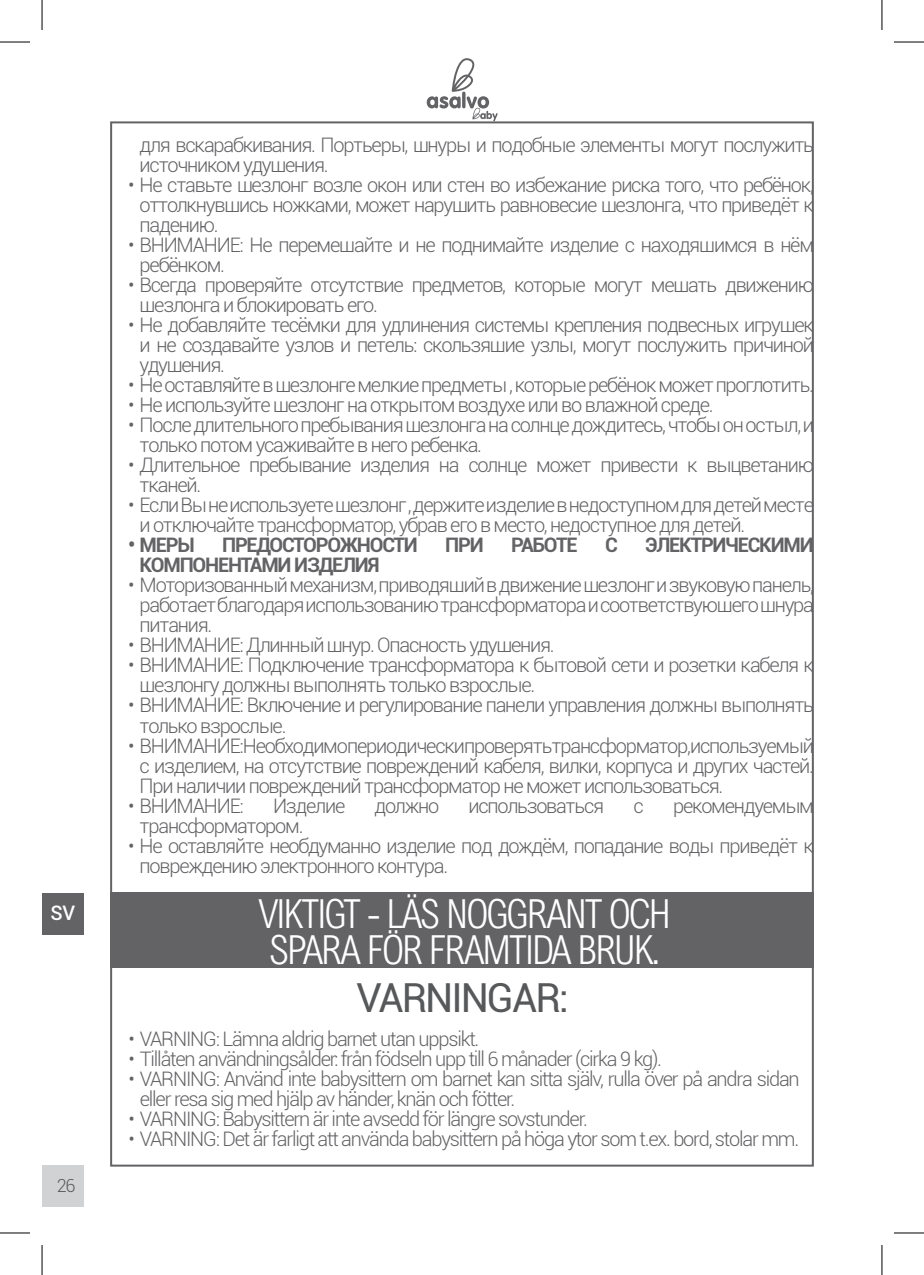
<style>
.page{position:relative;width:924px;height:1275px;background:#fff}
.page>*{position:absolute;margin:0;border:0;box-sizing:border-box;transform-origin:0 0}
.t1{font:300 40px/36px "Arial Nova Cond";letter-spacing:-.05em;color:#fff}
.t2{font:40px "Roboto";letter-spacing:-.05em;color:#57585a}
.t3{font:300 20px/20px "Roboto";letter-spacing:-.06em;color:#636366}
.t4{font:700 20px "Roboto";letter-spacing:-.06em;color:#636366}
.t5{font:500 20px "Roboto";color:#fff}
.t6{font:300 18px "Roboto";color:#57585a}
</style>
<div class="page">
<div style="left:42px;top:1165px;width:42px;height:41px;background:#d1d2d4"></div>
<svg style="left:426px;top:58px;width:71px;height:63px"></svg>
<div style="left:110px;top:892px;width:703px;height:76px;background:#636366"></div>
<div style="left:42px;top:892px;width:42px;height:42px;background:#636366"></div>
<hr style="left:0;top:42px;width:30px;height:1px;background:#000">
<hr style="left:893px;top:42px;width:30px;height:1px;background:#000">
<hr style="left:0;top:1232px;width:30px;height:1px;background:#000">
<hr style="left:893px;top:1232px;width:30px;height:1px;background:#000">
<hr style="left:42px;top:0;width:1px;height:30px;background:#000">
<hr style="left:42px;top:1245px;width:1px;height:30px;background:#000">
<hr style="left:881px;top:0;width:1px;height:30px;background:#000">
<hr style="left:881px;top:1245px;width:1px;height:30px;background:#000">
<p class="t5" style="left:50px;top:899px;width:26px">SV</p>
<p class="t6" style="left:57px;top:1172px;width:20px">26</p>
<p class="t3" style="left:140px;top:134px;width:675px">для вскарабкивания. Портьеры, шнуры и подобные элементы могут послужить источником удушения.</p>
<p class="t3" style="left:140px;top:174px;width:675px;text-align:justify;text-indent:-11px">• Не ставьте шезлонг возле окон или стен во избежание риска того, что ребёнок, оттолкнувшись ножками, может нарушить равновесие шезлонга, что приведёт к падению.</p>
<p class="t3" style="left:140px;top:234px;width:675px;text-indent:-11px">• ВНИМАНИЕ: Не перемещайте и не поднимайте изделие с находящимся в нём ребёнком.</p>
<p class="t3" style="left:140px;top:274px;width:675px;text-indent:-11px">• Всегда проверяйте отсутствие предметов, которые могут мешать движению шезлонга и блокировать его.</p>
<p class="t3" style="left:140px;top:314px;width:675px;text-align:justify;text-indent:-11px">• Не добавляйте тесёмки для удлинения системы крепления подвесных игрушек и не создавайте узлов и петель: скользящие узлы, могут послужить причиной удушения.</p>
<p class="t3" style="left:128px;top:374px;width:686px">• Не оставляйте в шезлонге мелкие предметы , которые ребёнок может проглотить.</p>
<p class="t3" style="left:128px;top:394px;width:586px">• Не используйте шезлонг на открытом воздухе или во влажной среде.</p>
<p class="t3" style="left:140px;top:414px;width:675px;text-indent:-11px">• После длительного пребывания шезлонга на солнце дождитесь, чтобы он остыл, и только потом усаживайте в него ребенка.</p>
<p class="t3" style="left:140px;top:454px;width:675px;text-indent:-11px">• Длительное пребывание изделия на солнце может привести к выцветанию тканей.</p>
<p class="t3" style="left:140px;top:494px;width:675px;text-indent:-11px">• Если Вы не используете шезлонг , держите изделие в недоступном для детей месте и отключайте трансформатор, убрав его в место, недоступное для детей.</p>
<p class="t4" style="left:128px;top:531px;width:68px">• МЕРЫ</p>
<p class="t4" style="left:222px;top:531px;width:197px">ПРЕДОСТОРОЖНОСТИ</p>
<p class="t4" style="left:445px;top:531px;width:40px">ПРИ</p>
<p class="t4" style="left:511px;top:531px;width:68px">РАБОТЕ</p>
<p class="t4" style="left:604px;top:531px;width:14px">С</p>
<p class="t4" style="left:645px;top:531px;width:170px">ЭЛЕКТРИЧЕСКИМИ</p>
<p class="t4" style="left:140px;top:551px;width:241px">КОМПОНЕНТАМИ ИЗДЕЛИЯ</p>
<p class="t3" style="left:140px;top:574px;width:675px;text-align:justify;text-indent:-11px">• Моторизованный механизм, приводящий в движение шезлонг и звуковую панель, работает благодаря использованию трансформатора и соответствующего шнура питания.</p>
<p class="t3" style="left:128px;top:634px;width:428px">• ВНИМАНИЕ: Длинный шнур. Опасность удушения.</p>
<p class="t3" style="left:140px;top:654px;width:675px;text-indent:-11px">• ВНИМАНИЕ: Подключение трансформатора к бытовой сети и розетки кабеля к шезлонгу должны выполнять только взрослые.</p>
<p class="t3" style="left:140px;top:694px;width:675px;text-indent:-11px">• ВНИМАНИЕ: Включение и регулирование панели управления должны выполнять только взрослые.</p>
<p class="t3" style="left:140px;top:734px;width:675px;text-align:justify;text-indent:-11px">• ВНИМАНИЕ: Необходимо периодически проверять трансформатор, используемый с изделием, на отсутствие повреждений кабеля, вилки, корпуса и других частей.<br>При наличии повреждений трансформатор не может использоваться.</p>
<p class="t3" style="left:128px;top:794px;width:117px">• ВНИМАНИЕ:</p>
<p class="t3" style="left:273px;top:794px;width:74px">Изделие</p>
<p class="t3" style="left:374px;top:794px;width:66px">должно</p>
<p class="t3" style="left:468px;top:794px;width:137px">использоваться</p>
<p class="t3" style="left:633px;top:794px;width:12px">с</p>
<p class="t3" style="left:672px;top:794px;width:142px">рекомендуемым</p>
<p class="t3" style="left:140px;top:814px;width:165px">трансформатором.</p>
<p class="t3" style="left:140px;top:834px;width:675px;text-indent:-11px">• Не оставляйте необдуманно изделие под дождём, попадание воды приведёт к повреждению электронного контура.</p>
<p class="t1" style="left:258px;top:895px;width:413px">VIKTIGT - LÄS NOGGRANT OCH<br>SPARA FÖR FRAMTIDA BRUK.</p>
<p class="t2" style="left:356px;top:970px;width:214px">VARNINGAR:</p>
<p class="t3" style="left:128px;top:1028px;width:352px">• VARNING: Lämna aldrig barnet utan uppsikt.</p>
<p class="t3" style="left:128px;top:1048px;width:534px">• Tillåten användningsålder: från födseln upp till 6 månader (cirka 9 kg).</p>
<p class="t3" style="left:140px;top:1068px;width:661px;text-indent:-11px">• VARNING: Använd inte babysittern om barnet kan sitta själv, rulla över på andra sidan eller resa sig med hjälp av händer, knän och fötter.</p>
<p class="t3" style="left:128px;top:1108px;width:460px">• VARNING: Babysittern är inte avsedd för längre sovstunder.</p>
<p class="t3" style="left:128px;top:1128px;width:671px">• VARNING: Det är farligt att använda babysittern på höga ytor som t.ex. bord, stolar mm.</p>
</div>
